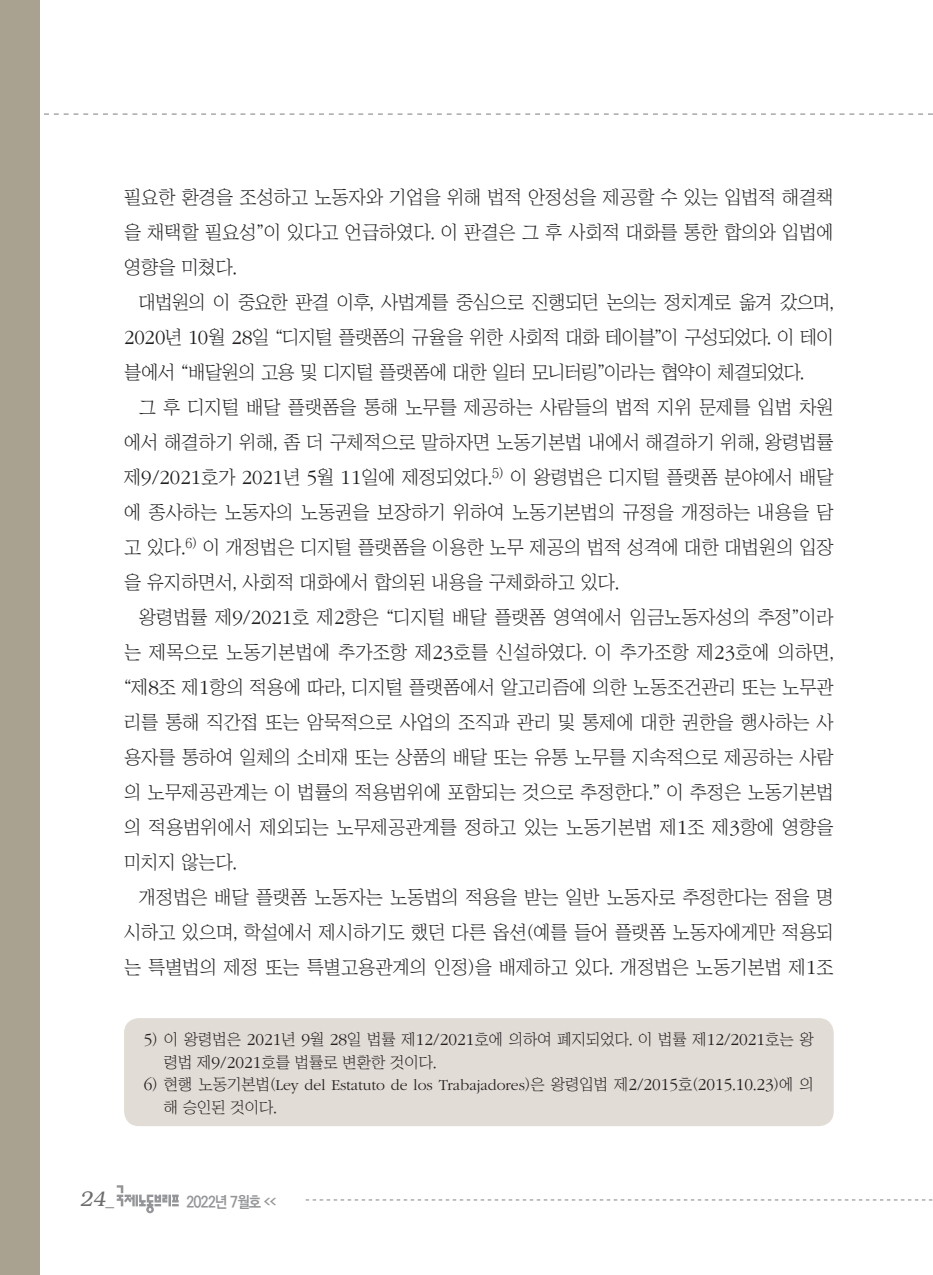
<style>
.page{position:relative;width:933px;height:1275px;background:#fff}
.page>*{position:absolute;margin:0;border:0;box-sizing:border-box;transform-origin:0 0}
.t1{font:italic 300 21px "Bookman";color:#6c6d70}
.본문{font:18.9px/35px "Chosunilbo NM";color:#231f20;text-align:justify}
.각주{font:15.75px/22.8px "Chosunilbo NM";color:#231f20}
.t2{font:700 15.75px "Ko Pub Dotum";letter-spacing:-.055em;color:#939598;scale:.9 1}
.s1{font-family:"ITC Garamond Std";font-weight:300;font-size:20.82px}
.s2{font-family:"ITC Garamond Std";font-weight:300;font-size:17.32px}
.s3{font-family:"ITC Garamond Std";font-weight:300}
.s4{font-family:"Helvetica";font-weight:400;font-style:normal;font-size:17.5px}
.s5{font-size:7.88px}
</style>
<div class="page">
<svg style="left:44px;top:113px;width:889px;height:2px"></svg>
<div style="left:0;top:0;width:40px;height:1275px;background:#aaa291"></div>
<svg style="left:306px;top:1199px;width:626px;height:1px"></svg>
<svg style="left:117px;top:1185px;width:62px;height:28px"></svg>
<div style="left:124px;top:1018px;width:709px;height:108px;background:#e1dcd5;border-radius:15px"></div>
<p class="본문" style="left:124px;top:179px;width:711px">필요한 환경을 조성하고 노동자와 기업을 위해 법적 안정성을 제공할 수 있는 입법적 해결책 을 채택할 필요성”이 있다고 언급하였다. 이 판결은 그 후 사회적 대화를 통한 합의와 입법에 영향을 미쳤다.</p>
<p class="본문" style="left:124px;top:284px;width:711px;text-indent:15px">대법원의 이 중요한 판결 이후, 사법계를 중심으로 진행되던 논의는 정치계로 옮겨 갔으며, <span class="s1">2020</span>년 <span class="s1">10</span>월 <span class="s1">28</span>일 “디지털 플랫폼의 규율을 위한 사회적 대화 테이블”이 구성되었다. 이 테이 블에서 “배달원의 고용 및 디지털 플랫폼에 대한 일터 모니터링”이라는 협약이 체결되었다.</p>
<p class="본문" style="left:124px;top:389px;width:711px;text-indent:15px">그 후 디지털 배달 플랫폼을 통해 노무를 제공하는 사람들의 법적 지위 문제를 입법 차원 에서 해결하기 위해, 좀 더 구체적으로 말하자면 노동기본법 내에서 해결하기 위해, 왕령법률 제<span class="s1">9</span>/<span class="s1">2021</span>호가 <span class="s1">2021</span>년 <span class="s1">5</span>월 <span class="s1">11</span>일에 제정되었다.<sup>5)</sup> 이 왕령법은 디지털 플랫폼 분야에서 배달 에 종사하는 노동자의 노동권을 보장하기 위하여 노동기본법의 규정을 개정하는 내용을 담 고 있다.<sup>6)</sup> 이 개정법은 디지털 플랫폼을 이용한 노무 제공의 법적 성격에 대한 대법원의 입장 을 유지하면서, 사회적 대화에서 합의된 내용을 구체화하고 있다.</p>
<p class="본문" style="left:124px;top:599px;width:711px;text-indent:15px">왕령법률 제<span class="s1">9</span>/<span class="s1">2021</span>호 제<span class="s1">2</span>항은 “디지털 배달 플랫폼 영역에서 임금노동자성의 추정”이라 는 제목으로 노동기본법에 추가조항 제<span class="s1">23</span>호를 신설하였다. 이 추가조항 제<span class="s1">23</span>호에 의하면, “제<span class="s1">8</span>조 제<span class="s1">1</span>항의 적용에 따라, 디지털 플랫폼에서 알고리즘에 의한 노동조건관리 또는 노무관 리를 통해 직간접 또는 암묵적으로 사업의 조직과 관리 및 통제에 대한 권한을 행사하는 사 용자를 통하여 일체의 소비재 또는 상품의 배달 또는 유통 노무를 지속적으로 제공하는 사람 의 노무제공관계는 이 법률의 적용범위에 포함되는 것으로 추정한다.” 이 추정은 노동기본법 의 적용범위에서 제외되는 노무제공관계를 정하고 있는 노동기본법 제<span class="s1">1</span>조 제<span class="s1">3</span>항에 영향을 미치지 않는다.</p>
<p class="본문" style="left:124px;top:879px;width:711px;text-indent:15px">개정법은 배달 플랫폼 노동자는 노동법의 적용을 받는 일반 노동자로 추정한다는 점을 명 시하고 있으며, 학설에서 제시하기도 했던 다른 옵션(예를 들어 플랫폼 노동자에게만 적용되 는 특별법의 제정 또는 특별고용관계의 인정)을 배제하고 있다. 개정법은 노동기본법 제<span class="s1">1</span>조</p>
<p class="각주" style="left:164px;top:1028px;width:651px;text-indent:-20px"><span class="s2">5</span>) 이 왕령법은 <span class="s2">2021</span>년 <span class="s2">9</span>월 <span class="s2">28</span>일 법률 제<span class="s2">12</span>/<span class="s2">2021</span>호에 의하여 폐지되었다. 이 법률 제<span class="s2">12</span>/<span class="s2">2021</span>호는 왕 령법 제<span class="s2">9</span>/<span class="s2">2021</span>호를 법률로 변환한 것이다.</p>
<p class="각주" style="left:164px;top:1073px;width:651px;text-indent:-20px"><span class="s2">6</span>) 현행 노동기본법(<span class="s3">Ley del Estatuto de los Trabajadores</span>)은 왕령입법 제<span class="s2">2</span>/<span class="s2">2015</span>호(<span class="s2">2015</span>.<span class="s2">10</span>.<span class="s2">23</span>)에 의 해 승인된 것이다.</p>
<p class="t1" style="left:79px;top:1187px;width:36px">24<span class="s4">_</span></p>
<p class="t2" style="left:186px;top:1194px;width:101px">2022년 7월호 <span class="s5">&lt;&lt;</span></p>
</div>
